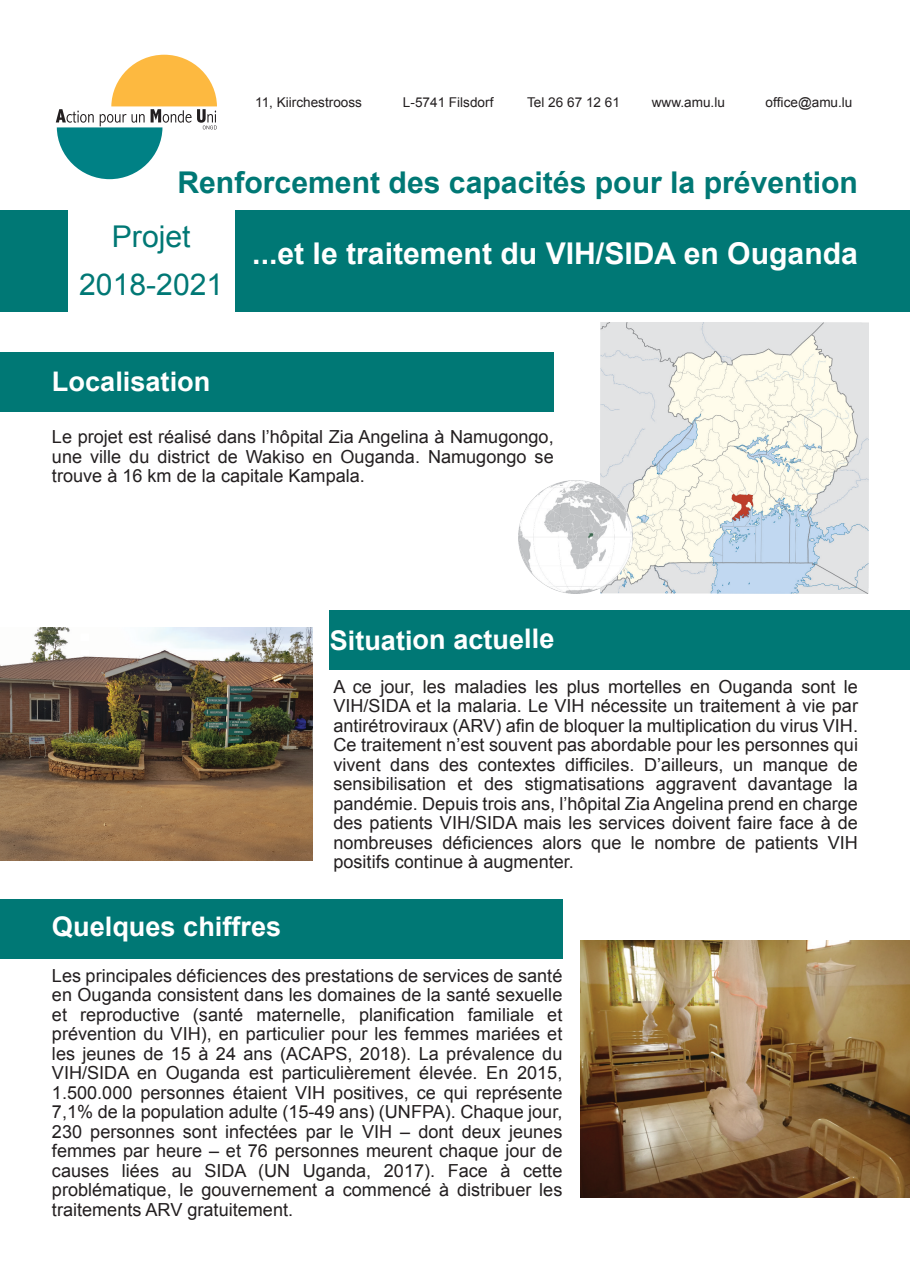
<style>
.page{position:relative;width:910px;height:1280px;background:#fff}
.page>*{position:absolute;margin:0;border:0;box-sizing:border-box;transform-origin:0 0}
.t1{font:700 30px "Arial";color:#007875}
.t2{font:700 30px "Arial";color:#fff}
.t3{font:30px/48.3px "Arial";color:#007875;text-align:center}
.t4{font:700 27px "Arial";color:#fff}
.t5{font:18px/19.5px "Arial";color:#231f20;text-align:justify}
.t6{font:13.5px "Arial";color:#231f20}
</style>
<div class="page">
<div style="left:0;top:899px;width:562px;height:60px;background:#007875"></div>
<img style="left:580px;top:941px;width:330px;height:256px">
<div style="left:329px;top:610px;width:581px;height:60px;background:#007875"></div>
<img style="left:0;top:628px;width:312px;height:233px">
<div style="left:0;top:211px;width:910px;height:101px;background:#007875"></div>
<div style="left:68px;top:193px;width:166px;height:137px;background:#fff"></div>
<svg style="left:56px;top:55px;width:161px;height:124px"></svg>
<div style="left:0;top:352px;width:554px;height:60px;background:#007875"></div>
<img style="left:600px;top:322px;width:269px;height:272px">
<img style="left:518px;top:481px;width:114px;height:113px">
<p class="t6" style="left:255px;top:98px;width:108px">11, Kiirchestrooss</p>
<p class="t6" style="left:403px;top:98px;width:92px">L-5741 Filsdorf</p>
<p class="t6" style="left:527px;top:98px;width:94px">Tel 26 67 12 61</p>
<p class="t6" style="left:652px;top:98px;width:75px">www.amu.lu</p>
<p class="t6" style="left:766px;top:98px;width:88px">office@amu.lu</p>
<h1 class="t1" style="left:177px;top:171px;width:682px">Renforcement des capacités pour la prévention</h1>
<h1 class="t3" style="left:79px;top:215px;width:146px">Projet<br>2018-2021</h1>
<h1 class="t2" style="left:252px;top:242px;width:607px">...et le traitement du VIH/SIDA en Ouganda</h1>
<h2 class="t4" style="left:52px;top:371px;width:160px">Localisation</h2>
<p class="t5" style="left:52px;top:429px;width:503px">Le projet est réalisé dans l’hôpital Zia Angelina à Namugongo, une ville du district de Wakiso en Ouganda. Namugongo se trouve à 16 km de la capitale Kampala.</p>
<h2 class="t4" style="left:329px;top:631px;width:226px;rotate:-1deg">Situation actuelle</h2>
<p class="t5" style="left:333px;top:678px;width:526px">A ce jour, les maladies les plus mortelles en Ouganda sont le VIH/SIDA et la malaria. Le VIH nécessite un traitement à vie par antirétroviraux (ARV) afin de bloquer la multiplication du virus VIH.<br>Ce traitement n’est souvent pas abordable pour les personnes qui vivent dans des contextes difficiles. D’ailleurs, un manque de sensibilisation et des stigmatisations aggravent davantage la pandémie. Depuis trois ans, l’hôpital Zia Angelina prend en charge des patients VIH/SIDA mais les services doivent faire face à de nombreuses déficiences alors que le nombre de patients VIH positifs continue à augmenter.</p>
<h2 class="t4" style="left:52px;top:916px;width:231px">Quelques chiffres</h2>
<p class="t5" style="left:52px;top:967px;width:512px">Les principales déficiences des prestations de services de santé en Ouganda consistent dans les domaines de la santé sexuelle et reproductive (santé maternelle, planification familiale et prévention du VIH), en particulier pour les femmes mariées et les jeunes de 15 à 24 ans (ACAPS, 2018). La prévalence du VIH/SIDA en Ouganda est particulièrement élevée. En 2015, 1.500.000 personnes étaient VIH positives, ce qui représente 7,1% de la population adulte (15-49 ans) (UNFPA). Chaque jour, 230 personnes sont infectées par le VIH – dont deux jeunes femmes par heure – et 76 personnes meurent chaque jour de causes liées au SIDA (UN Uganda, 2017). Face à cette problématique, le gouvernement a commencé à distribuer les traitements ARV gratuitement.</p>
</div>
